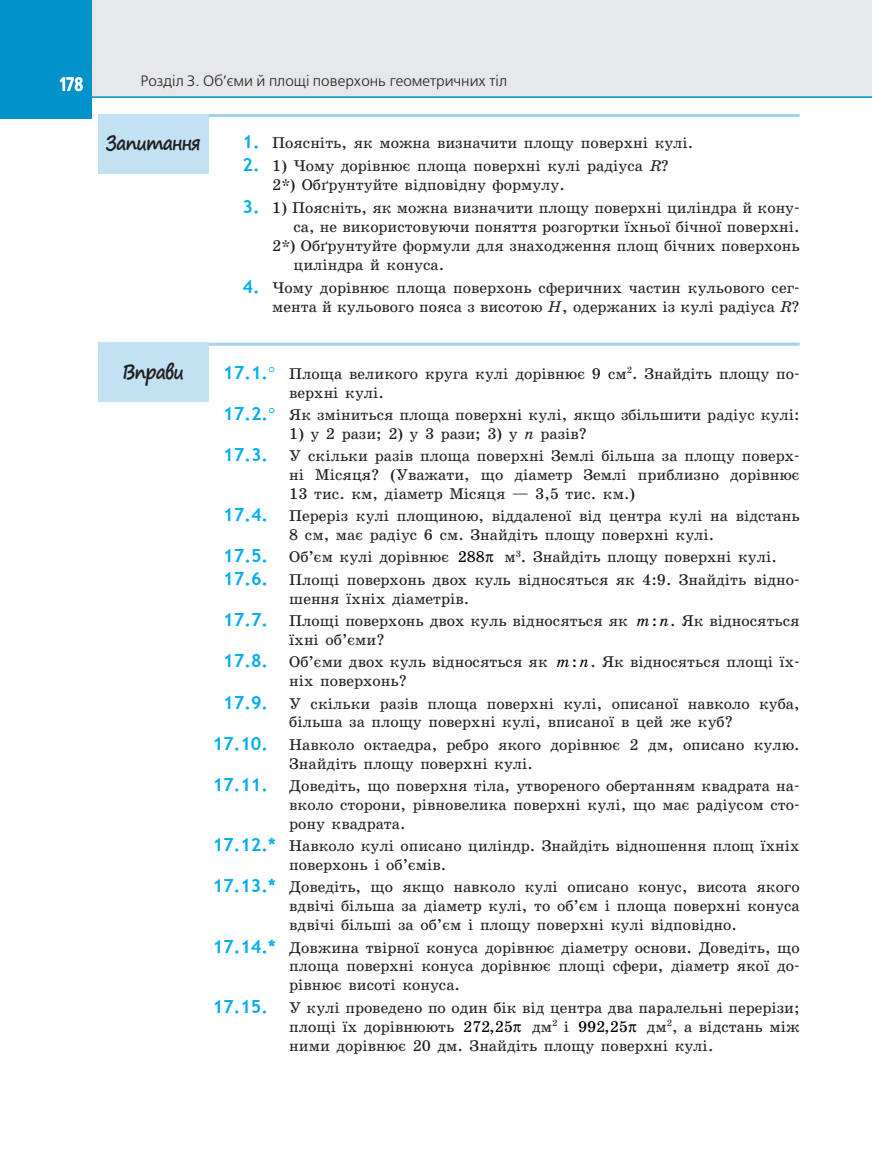
<style>
.page{position:relative;width:872px;height:1149px;background:#fff}
.page>*{position:absolute;margin:0;border:0;box-sizing:border-box;transform-origin:0 0}
.t1{font:700 19.5px "Segoe Print";letter-spacing:-.05em;color:#231f20;scale:.9 1}
.t2{font:700 19.5px "Free Set C";color:#fff;scale:.8 1}
.t3{font:15.75px/18.9px "School Book C";color:#231f20}
.t4{font:15px "Free Set C";color:#231f20}
.s1{font-family:"Trebuchet MS";font-weight:700;font-size:18px;color:#00aeef}
.s2{font-style:italic}
.s3{color:#000}
.s4{font-style:italic;color:#000}
</style>
<div class="page">
<div style="left:0;top:0;width:872px;height:97px;background:#e6e7e9"></div>
<div style="left:0;top:0;width:91px;height:119px;background:#0092c8"></div>
<hr style="left:0;top:96px;width:872px;height:2px;background:#0092c8">
<hr style="left:98px;top:114px;width:701px;height:3px;background:#a0d4ec">
<hr style="left:98px;top:342px;width:701px;height:3px;background:#a0d4ec">
<div style="left:98px;top:114px;width:110px;height:59px;background:#c0e2f2"></div>
<div style="left:98px;top:342px;width:110px;height:60px;background:#c0e2f2"></div>
<p class="t2" style="left:59px;top:73px;width:32px">178</p>
<p class="t4" style="left:140px;top:73px;width:368px">Розділ 3. Об’єми й площі поверхонь геометричних тіл</p>
<p class="t1" style="left:106px;top:125px;width:107px">Запитання</p>
<p class="t3" style="left:242px;top:133px;width:452px"><span class="s1">1.</span> Поясніть, як можна визначити площу поверхні кулі.</p>
<p class="t3" style="left:272px;top:156px;width:398px;text-indent:-30px"><span class="s1">2.</span> 1) Чому дорівнює площа поверхні кулі радіуса <span class="s2">R</span>?<br>2*) Обґрунтуйте відповідну формулу.</p>
<p class="t3" style="left:242px;top:198px;width:559px"><span class="s1">3.</span> 1) Поясніть, як можна визначити площу поверхні циліндра й кону-</p>
<p class="t3" style="left:293px;top:217px;width:507px">са, не використовуючи поняття розгортки їхньої бічної поверхні.</p>
<p class="t3" style="left:272px;top:236px;width:529px">2*) Обґрунтуйте формули для знаходження площ бічних поверхонь</p>
<p class="t3" style="left:293px;top:255px;width:152px">циліндра й конуса.</p>
<p class="t3" style="left:242px;top:278px;width:559px;text-align:right"><span class="s1">4.</span> Чому дорівнює площа поверхонь сферичних частин кульового сег&shy;мента й кульового пояса з висотою <span class="s2">H</span>, одержаних із кулі радіуса <span class="s2">R</span>?</p>
<p class="t1" style="left:122px;top:354px;width:70px">Вправи</p>
<p class="t3" style="left:289px;top:364px;width:512px;text-indent:-66px"><span class="s1">17.1.</span> Площа великого круга кулі дорівнює 9 см<sup>2</sup>. Знайдіть площу по&shy;верхні кулі.</p>
<p class="t3" style="left:223px;top:405px;width:578px"><span class="s1">17.2.</span> Як зміниться площа поверхні кулі, якщо збільшити радіус кулі:</p>
<p class="t3" style="left:223px;top:422px;width:578px;line-height:22.4px;text-indent:66px">1) у 2 рази; 2) у 3 рази; 3) у <span class="s2">n</span> разів?<br><span class="s1">17.3.</span> У скільки разів площа поверхні Землі більша за площу поверх-</p>
<p class="t3" style="left:289px;top:465px;width:512px">ні Місяця? (Уважати, що діаметр Землі приблизно дорівнює<br>13 тис. км, діаметр Місяця — 3,5 тис. км.)</p>
<p class="t3" style="left:289px;top:506px;width:512px;text-indent:-66px"><span class="s1">17.4.</span> Переріз кулі площиною, віддаленої від центра кулі на відстань<br>8 см, має радіус 6 см. Знайдіть площу поверхні кулі.</p>
<p class="t3" style="left:223px;top:546px;width:578px;line-height:22.4px"><span class="s1">17.5.</span> Об’єм кулі дорівнює <span class="s3">288</span> м<sup>3</sup>. Знайдіть площу поверхні кулі.<br><span class="s1">17.6.</span> Площі поверхонь двох куль відносяться як 4:9. Знайдіть відно-</p>
<p class="t3" style="left:223px;top:587px;width:578px;line-height:22.4px;text-indent:66px">шення їхніх діаметрів.<br><span class="s1">17.7.</span> Площі поверхонь двох куль відносяться як <span class="s4">m n</span><span class="s3">:</span> . Як відносяться</p>
<p class="t3" style="left:223px;top:628px;width:578px;line-height:22.4px;text-indent:66px">їхні об’єми?<br><span class="s1">17.8.</span> Об’єми двох куль відносяться як <span class="s4">m n</span><span class="s3">:</span> . Як відносяться площі їх-</p>
<p class="t3" style="left:223px;top:669px;width:578px;line-height:22.4px;text-indent:66px">ніх поверхонь?<br><span class="s1">17.9.</span> У скільки разів площа поверхні кулі, описаної навколо куба,</p>
<p class="t3" style="left:213px;top:711px;width:588px;line-height:22.4px;text-indent:77px">більша за площу поверхні кулі, вписаної в цей же куб?<br><span class="s1">17.10.</span> Навколо октаедра, ребро якого дорівнює 2 дм, описано кулю.</p>
<p class="t3" style="left:213px;top:752px;width:588px;line-height:22.4px;text-indent:77px">Знайдіть площу поверхні кулі.<br><span class="s1">17.11.</span> Доведіть, що поверхня тіла, утвореного обертанням квадрата на-</p>
<p class="t3" style="left:289px;top:795px;width:512px">вколо сторони, рівновелика поверхні кулі, що має радіусом сто&shy;рону квадрата.</p>
<p class="t3" style="left:289px;top:836px;width:512px;text-indent:-77px"><span class="s1">17.12.*</span> Навколо кулі описано циліндр. Знайдіть відношення площ їхніх поверхонь і об’ємів.</p>
<p class="t3" style="left:289px;top:877px;width:512px;text-align:justify;text-indent:-77px"><span class="s1">17.13.*</span> Доведіть, що якщо навколо кулі описано конус, висота якого вдвічі більша за діаметр кулі, то об’єм і площа поверхні конуса вдвічі більші за об’єм і площу поверхні кулі відповідно.</p>
<p class="t3" style="left:289px;top:937px;width:512px;text-align:justify;text-indent:-77px"><span class="s1">17.14.*</span> Довжина твірної конуса дорівнює діаметру основи. Доведіть, що площа поверхні конуса дорівнює площі сфери, діаметр якої до&shy;рівнює висоті конуса.</p>
<p class="t3" style="left:289px;top:997px;width:512px;text-align:justify;text-indent:-77px"><span class="s1">17.15.</span> У кулі проведено по один бік від центра два паралельні перерізи; площі їх дорівнюють <span class="s3">272 2, 5</span> дм<sup>2</sup> і <span class="s3">992,25</span> дм<sup>2</sup>, а відстань між ними дорівнює 20 дм. Знайдіть площу поверхні кулі.</p>
</div>
